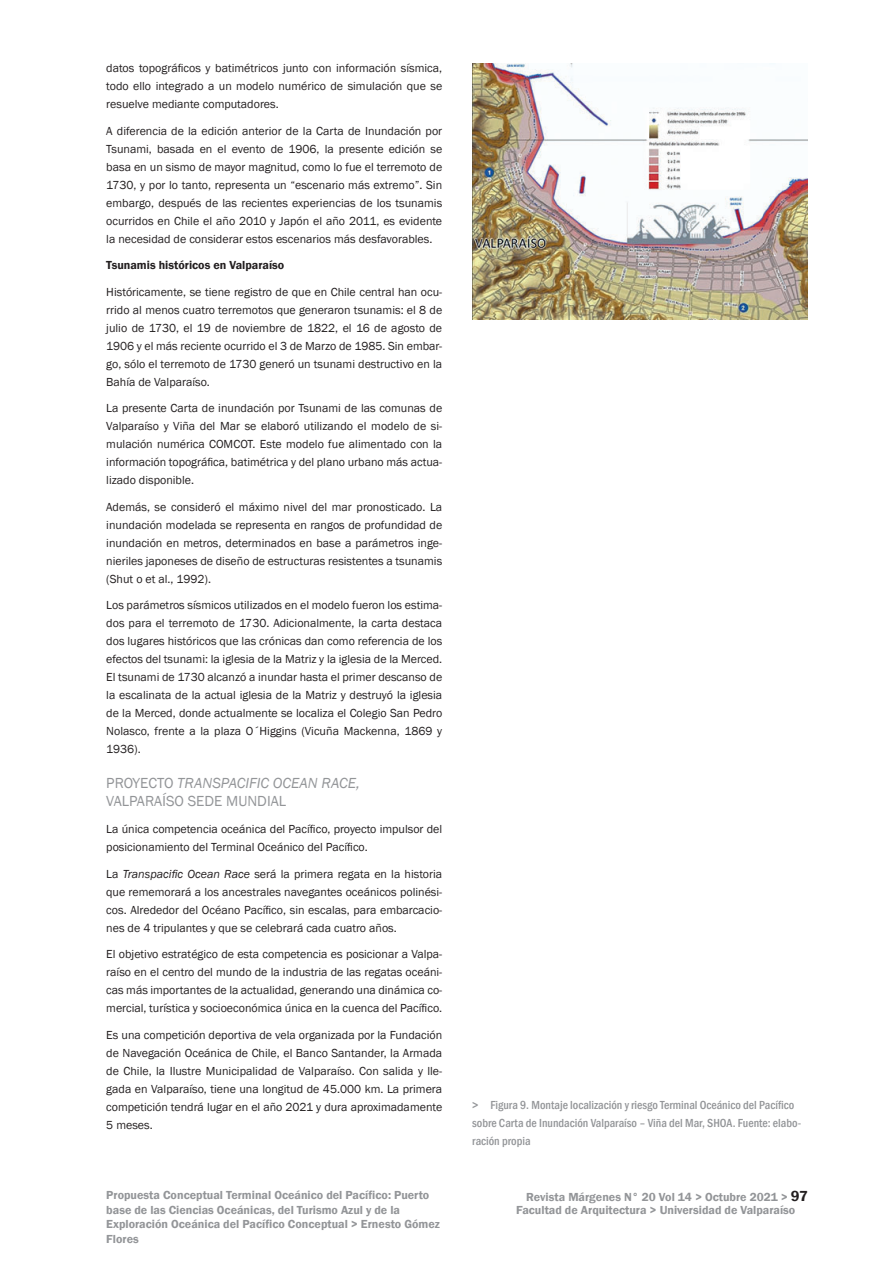
<style>
.page{position:relative;width:893px;height:1276px;background:#fff}
.page>*{position:absolute;margin:0;border:0;box-sizing:border-box;transform-origin:0 0}
.t1{font:15px/18px "Franklin Gothic";color:#939598}
.t2{font:12px/18px "Franklin Gothic";color:#231f20;text-align:justify}
.t3{font:600 12px/14.4px "Franklin Gothic";color:#939598}
.t4{font:500 condensed 12px/18px "Franklin Gothic";color:#939598}
.t5{font:600 12px "Franklin Gothic";color:#231f20}
.s1{font-style:italic}
.s2{font-size:15px;color:#231f20}
</style>
<div class="page">
<img style="left:472px;top:64px;width:336px;height:256px">
<p class="t2" style="left:106px;top:59px;width:337px">datos topográficos y batimétricos junto con información sísmica, todo ello integrado a un modelo numérico de simulación que se resuelve mediante computadores.</p>
<p class="t2" style="left:106px;top:122px;width:337px">A diferencia de la edición anterior de la Carta de Inundación por Tsunami, basada en el evento de 1906, la presente edición se basa en un sismo de mayor magnitud, como lo fue el terremoto de 1730, y por lo tanto, representa un “escenario más extremo”. Sin embargo, después de las recientes experiencias de los tsunamis ocurridos en Chile el año 2010 y Japón el año 2011, es evidente la necesidad de considerar estos escenarios más desfavorables.</p>
<p class="t5" style="left:106px;top:258px;width:180px">Tsunamis históricos en Valparaíso</p>
<p class="t2" style="left:106px;top:283px;width:337px">Históricamente, se tiene registro de que en Chile central han ocu&shy;rrido al menos cuatro terremotos que generaron tsunamis: el 8 de julio de 1730, el 19 de noviembre de 1822, el 16 de agosto de 1906 y el más reciente ocurrido el 3 de Marzo de 1985. Sin embar&shy;go, sólo el terremoto de 1730 generó un tsunami destructivo en la Bahía de Valparaíso.</p>
<p class="t2" style="left:106px;top:399px;width:337px">La presente Carta de inundación por Tsunami de las comunas de Valparaíso y Viña del Mar se elaboró utilizando el modelo de si&shy;mulación numérica COMCOT. Este modelo fue alimentado con la información topográfica, batimétrica y del plano urbano más actua&shy;lizado disponible.</p>
<p class="t2" style="left:106px;top:498px;width:337px">Además, se consideró el máximo nivel del mar pronosticado. La inundación modelada se representa en rangos de profundidad de inundación en metros, determinados en base a parámetros inge&shy;nieriles japoneses de diseño de estructuras resistentes a tsunamis (Shut o et al., 1992).</p>
<p class="t2" style="left:106px;top:596px;width:337px">Los parámetros sísmicos utilizados en el modelo fueron los estima&shy;dos para el terremoto de 1730. Adicionalmente, la carta destaca dos lugares históricos que las crónicas dan como referencia de los efectos del tsunami: la iglesia de la Matriz y la iglesia de la Merced.<br>El tsunami de 1730 alcanzó a inundar hasta el primer descanso de la escalinata de la actual iglesia de la Matriz y destruyó la iglesia de la Merced, donde actualmente se localiza el Colegio San Pedro Nolasco, frente a la plaza O´Higgins (Vicuña Mackenna, 1869 y 1936).</p>
<p class="t1" style="left:106px;top:775px;width:255px">PROYECTO <span class="s1">TRANSPACIFIC OCEAN RACE,<br></span>VALPARAÍSO SEDE MUNDIAL</p>
<p class="t2" style="left:106px;top:820px;width:337px">La única competencia oceánica del Pacífico, proyecto impulsor del posicionamiento del Terminal Oceánico del Pacífico.</p>
<p class="t2" style="left:106px;top:864px;width:337px">La <span class="s1">Transpacific Ocean Race</span> será la primera regata en la historia que rememorará a los ancestrales navegantes oceánicos polinési&shy;cos. Alrededor del Océano Pacífico, sin escalas, para embarcacio&shy;nes de 4 tripulantes y que se celebrará cada cuatro años.</p>
<p class="t2" style="left:106px;top:945px;width:337px">El objetivo estratégico de esta competencia es posicionar a Valpa&shy;raíso en el centro del mundo de la industria de las regatas oceáni&shy;cas más importantes de la actualidad, generando una dinámica co&shy;mercial, turística y socioeconómica única en la cuenca del Pacífico.</p>
<p class="t2" style="left:106px;top:1026px;width:337px">Es una competición deportiva de vela organizada por la Fundación de Navegación Oceánica de Chile, el Banco Santander, la Armada de Chile, la Ilustre Municipalidad de Valparaíso. Con salida y lle&shy;gada en Valparaíso, tiene una longitud de 45.000 km. La primera competición tendrá lugar en el año 2021 y dura aproximadamente 5 meses.</p>
<p class="t3" style="left:106px;top:1188px;width:335px">Propuesta Conceptual Terminal Oceánico del Pacífico: Puerto base de las Ciencias Oceánicas, del Turismo Azul y de la Exploración Oceánica del Pacífico Conceptual &gt; Ernesto Gómez Flores</p>
<p class="t4" style="left:472px;top:1095px;width:330px">&gt; Figura 9. Montaje localización y riesgo Terminal Oceánico del Pacífico sobre Carta de Inundación Valparaíso – Viña del Mar, SHOA. Fuente: elabo&shy;ración propia</p>
<p class="t3" style="left:516px;top:1191px;width:293px;line-height:12.3px;text-indent:10px">Revista Márgenes N° 20 Vol 14 &gt; Octubre 2021 &gt; <span class="s2">97<br></span>Facultad de Arquitectura &gt; Universidad de Valparaíso</p>
</div>
